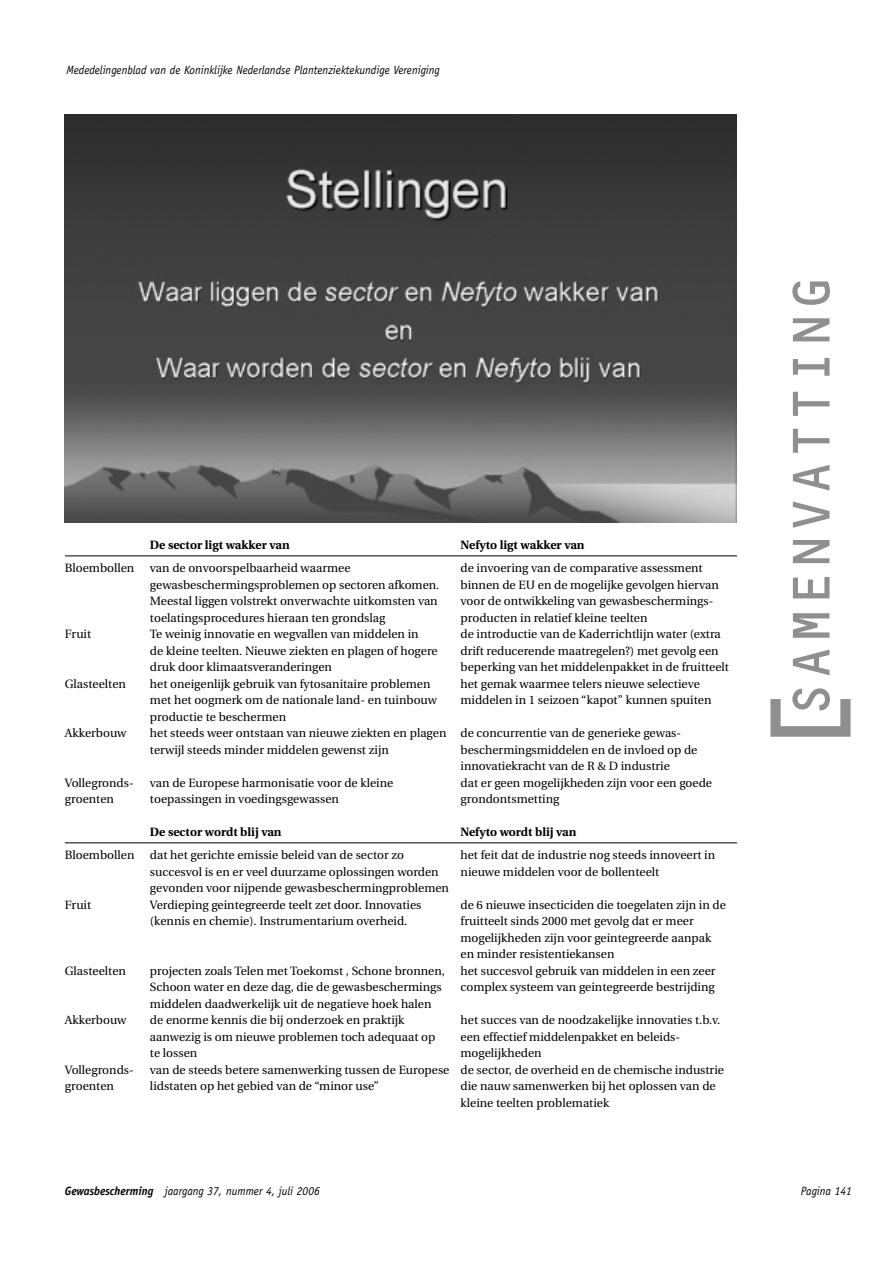
<style>
.page{position:relative;width:893px;height:1262px;background:#fff}
.page>*{position:absolute;margin:0;border:0;box-sizing:border-box;transform-origin:0 0}
.t1{font:108px "OCR C Regular";color:#8f8f8f;scale:.95 1}
.t2{font:54px "OCR C Regular";color:#8f8f8f;scale:.95 1}
.t3{font:12px/16.5px "Utopia";color:#000}
.t4{font:italic 12px "Officina Sans";color:#000;scale:.95 1}
.t5{font:700 12px "Utopia";color:#000}
.s1{font-weight:700}
</style>
<div class="page">
<hr style="left:65px;top:555px;width:672px;height:1px;background:#000">
<hr style="left:65px;top:842px;width:672px;height:1px;background:#000">
<img style="left:65px;top:115px;width:671px;height:407px">
<p class="t4" style="left:66px;top:66px;width:394px">Mededelingenblad van de Koninklijke Nederlandse Plantenziektekundige Vereniging</p>
<p class="t5" style="left:150px;top:540px;width:141px">De sector ligt wakker van</p>
<p class="t5" style="left:460px;top:540px;width:125px">Nefyto ligt wakker van</p>
<p class="t3" style="left:65px;top:561px;width:71px">Bloembollen</p>
<p class="t3" style="left:150px;top:561px;width:202px">van de onvoorspelbaarheid waarmee</p>
<p class="t3" style="left:460px;top:561px;width:244px">de invoering van de comparative assessment</p>
<p class="t3" style="left:150px;top:577px;width:291px">gewasbeschermingsproblemen op sectoren afkomen.</p>
<p class="t3" style="left:460px;top:577px;width:260px">binnen de EU en de mogelijke gevolgen hiervan</p>
<p class="t3" style="left:150px;top:594px;width:289px">Meestal liggen volstrekt onverwachte uitkomsten van</p>
<p class="t3" style="left:460px;top:594px;width:254px">voor de ontwikkeling van gewasbeschermings-</p>
<p class="t3" style="left:150px;top:610px;width:237px">toelatingsprocedures hieraan ten grondslag</p>
<p class="t3" style="left:460px;top:610px;width:188px">producten in relatief kleine teelten</p>
<p class="t3" style="left:65px;top:627px;width:28px">Fruit</p>
<p class="t3" style="left:150px;top:627px;width:270px">Te weinig innovatie en wegvallen van middelen in</p>
<p class="t3" style="left:460px;top:627px;width:262px">de introductie van de Kaderrichtlijn water (extra</p>
<p class="t3" style="left:150px;top:643px;width:289px">de kleine teelten. Nieuwe ziekten en plagen of hogere</p>
<p class="t3" style="left:460px;top:643px;width:260px">drift reducerende maatregelen?) met gevolg een</p>
<p class="t3" style="left:150px;top:660px;width:183px">druk door klimaatsveranderingen</p>
<p class="t3" style="left:460px;top:660px;width:270px">beperking van het middelenpakket in de fruitteelt</p>
<p class="t3" style="left:65px;top:676px;width:63px">Glasteelten</p>
<p class="t3" style="left:150px;top:676px;width:282px">het oneigenlijk gebruik van fytosanitaire problemen</p>
<p class="t3" style="left:460px;top:676px;width:241px">het gemak waarmee telers nieuwe selectieve</p>
<p class="t3" style="left:150px;top:693px;width:288px">met het oogmerk om de nationale land- en tuinbouw</p>
<p class="t3" style="left:460px;top:693px;width:252px">middelen in 1 seizoen “kapot” kunnen spuiten</p>
<p class="t3" style="left:150px;top:709px;width:138px">productie te beschermen</p>
<p class="t3" style="left:65px;top:726px;width:63px">Akkerbouw</p>
<p class="t3" style="left:150px;top:726px;width:532px">het steeds weer ontstaan van nieuwe ziekten en plagen de concurrentie van de generieke gewas&shy;terwijl steeds minder middelen gewenst zijn</p>
<p class="t3" style="left:460px;top:742px;width:238px">beschermingsmiddelen en de invloed op de innovatiekracht van de R &amp; D industrie</p>
<p class="t3" style="left:65px;top:775px;width:70px">Vollegronds-</p>
<p class="t3" style="left:150px;top:775px;width:245px">van de Europese harmonisatie voor de kleine</p>
<p class="t3" style="left:460px;top:775px;width:253px">dat er geen mogelijkheden zijn voor een goede</p>
<p class="t3" style="left:65px;top:792px;width:51px">groenten</p>
<p class="t3" style="left:150px;top:792px;width:190px">toepassingen in voedingsgewassen</p>
<p class="t3" style="left:460px;top:792px;width:100px">grondontsmetting</p>
<p class="t5" style="left:150px;top:827px;width:133px">De sector wordt blij van</p>
<p class="t5" style="left:460px;top:827px;width:117px">Nefyto wordt blij van</p>
<p class="t3" style="left:65px;top:848px;width:71px">Bloembollen</p>
<p class="t3" style="left:150px;top:848px;width:255px">dat het gerichte emissie beleid van de sector zo</p>
<p class="t3" style="left:460px;top:848px;width:256px">het feit dat de industrie nog steeds innoveert in</p>
<p class="t3" style="left:150px;top:864px;width:290px">succesvol is en er veel duurzame oplossingen worden</p>
<p class="t3" style="left:460px;top:864px;width:200px">nieuwe middelen voor de bollenteelt</p>
<p class="t3" style="left:150px;top:881px;width:300px">gevonden voor nijpende gewasbeschermingproblemen</p>
<p class="t3" style="left:65px;top:897px;width:28px">Fruit</p>
<p class="t3" style="left:150px;top:897px;width:273px">Verdieping geintegreerde teelt zet door. Innovaties</p>
<p class="t3" style="left:460px;top:897px;width:267px">de 6 nieuwe insecticiden die toegelaten zijn in de</p>
<p class="t3" style="left:150px;top:914px;width:259px">(kennis en chemie). Instrumentarium overheid.</p>
<p class="t3" style="left:460px;top:914px;width:252px">fruitteelt sinds 2000 met gevolg dat er meer mogelijkheden zijn voor geintegreerde aanpak en minder resistentiekansen</p>
<p class="t3" style="left:65px;top:963px;width:63px">Glasteelten</p>
<p class="t3" style="left:150px;top:963px;width:296px">projecten zoals Telen met Toekomst , Schone bronnen,</p>
<p class="t3" style="left:460px;top:963px;width:257px">het succesvol gebruik van middelen in een zeer</p>
<p class="t3" style="left:150px;top:980px;width:293px">Schoon water en deze dag, die de gewasbeschermings</p>
<p class="t3" style="left:460px;top:980px;width:256px">complex systeem van geintegreerde bestrijding</p>
<p class="t3" style="left:150px;top:996px;width:283px">middelen daadwerkelijk uit de negatieve hoek halen</p>
<p class="t3" style="left:65px;top:1013px;width:63px">Akkerbouw</p>
<p class="t3" style="left:150px;top:1013px;width:256px">de enorme kennis die bij onderzoek en praktijk</p>
<p class="t3" style="left:460px;top:1013px;width:261px">het succes van de noodzakelijke innovaties t.b.v.</p>
<p class="t3" style="left:150px;top:1029px;width:287px">aanwezig is om nieuwe problemen toch adequaat op</p>
<p class="t3" style="left:460px;top:1029px;width:221px">een effectief middelenpakket en beleids-</p>
<p class="t3" style="left:150px;top:1046px;width:49px">te lossen</p>
<p class="t3" style="left:460px;top:1046px;width:83px">mogelijkheden</p>
<p class="t3" style="left:65px;top:1062px;width:70px">Vollegronds-</p>
<p class="t3" style="left:150px;top:1062px;width:575px">van de steeds betere samenwerking tussen de Europese de sector, de overheid en de chemische industrie</p>
<p class="t3" style="left:65px;top:1079px;width:51px">groenten</p>
<p class="t3" style="left:150px;top:1079px;width:230px">lidstaten op het gebied van de “minor use”</p>
<p class="t3" style="left:460px;top:1079px;width:257px">die nauw samenwerken bij het oplossen van de kleine teelten problematiek</p>
<h2 class="t2" style="left:792px;top:718px;width:468px;rotate:-90deg">SAMENVATTING</h2>
<h1 class="t1" style="left:776px;top:755px;width:79px;rotate:-90deg">[</h1>
<p class="t4" style="left:65px;top:1187px;width:270px"><span class="s1">Gewasbescherming</span> jaargang 37, nummer 4, juli 2006</p>
<p class="t4" style="left:800px;top:1187px;width:55px">Pagina 141</p>
</div>
